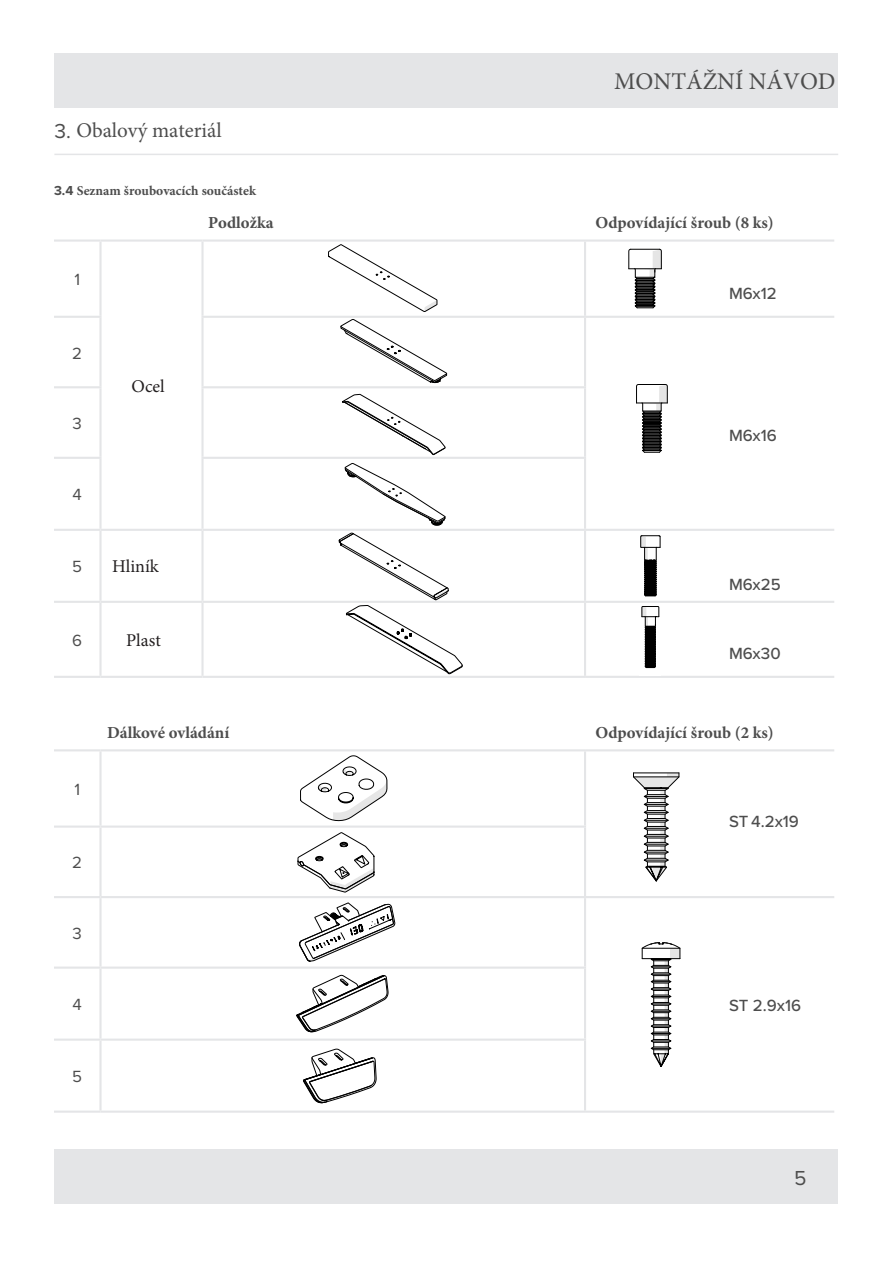
<style>
.page{position:relative;width:893px;height:1263px;background:#fff}
.page>*{position:absolute;margin:0;border:0;box-sizing:border-box;transform-origin:0 0}
.t1{font:24px "Minion Pro";color:#4d4d4d}
.t2{font:21px "Minion Pro";color:#4d4d4d}
.t3{font:21px "Proxima Nova";color:#4d4d4d}
.t4{font:18px "Minion Pro";color:#231f20}
.t5{font:700 16.8px "Minion Pro";color:#4d4d4d}
.t6{font:500 16.8px "Proxima Nova";color:#4d4d4d}
.t7{font:16.8px "Proxima Nova";color:#4d4d4d}
.Paragraph_Style__Sub{font:700 13.5px "Minion Pro";color:#4d4d4d}
.s1{font-family:"Proxima Nova"}
</style>
<div class="page">
<div style="left:54px;top:54px;width:784px;height:54px;background:#e4e5e7"></div>
<div style="left:54px;top:1149px;width:784px;height:54px;background:#e4e5e7"></div>
<hr style="left:54px;top:154px;width:784px;height:1px;background:#e4e5e7">
<hr style="left:54px;top:316px;width:48px;height:2px;background:#e4e5e7">
<hr style="left:54px;top:386px;width:48px;height:2px;background:#e4e5e7">
<hr style="left:201px;top:316px;width:384px;height:2px;background:#e4e5e7">
<hr style="left:585px;top:316px;width:249px;height:2px;background:#e4e5e7">
<hr style="left:201px;top:386px;width:385px;height:2px;background:#e4e5e7">
<hr style="left:54px;top:457px;width:48px;height:2px;background:#e4e5e7">
<hr style="left:201px;top:457px;width:385px;height:2px;background:#e4e5e7">
<hr style="left:54px;top:529px;width:46px;height:2px;background:#e4e5e7">
<hr style="left:100px;top:529px;width:102px;height:2px;background:#e4e5e7">
<hr style="left:202px;top:529px;width:383px;height:2px;background:#e4e5e7">
<hr style="left:585px;top:529px;width:249px;height:2px;background:#e4e5e7">
<hr style="left:54px;top:601px;width:46px;height:2px;background:#e4e5e7">
<hr style="left:100px;top:601px;width:102px;height:2px;background:#e4e5e7">
<hr style="left:202px;top:601px;width:383px;height:2px;background:#e4e5e7">
<hr style="left:585px;top:601px;width:249px;height:2px;background:#e4e5e7">
<hr style="left:54px;top:676px;width:46px;height:2px;background:#e4e5e7">
<hr style="left:100px;top:676px;width:102px;height:2px;background:#e4e5e7">
<hr style="left:202px;top:676px;width:383px;height:2px;background:#e4e5e7">
<hr style="left:585px;top:676px;width:249px;height:2px;background:#e4e5e7">
<hr style="left:54px;top:239px;width:46px;height:3px;background:#e4e5e7">
<hr style="left:100px;top:239px;width:102px;height:3px;background:#e4e5e7">
<hr style="left:202px;top:239px;width:383px;height:3px;background:#e4e5e7">
<hr style="left:585px;top:239px;width:249px;height:3px;background:#e4e5e7">
<hr style="left:99px;top:242px;width:3px;height:74px;background:#e4e5e7">
<hr style="left:201px;top:242px;width:3px;height:74px;background:#e4e5e7">
<hr style="left:99px;top:318px;width:3px;height:68px;background:#e4e5e7">
<hr style="left:201px;top:318px;width:3px;height:68px;background:#e4e5e7">
<hr style="left:99px;top:388px;width:3px;height:69px;background:#e4e5e7">
<hr style="left:201px;top:388px;width:3px;height:69px;background:#e4e5e7">
<hr style="left:99px;top:459px;width:3px;height:70px;background:#e4e5e7">
<hr style="left:201px;top:459px;width:3px;height:70px;background:#e4e5e7">
<hr style="left:99px;top:531px;width:3px;height:70px;background:#e4e5e7">
<hr style="left:201px;top:531px;width:3px;height:70px;background:#e4e5e7">
<hr style="left:99px;top:603px;width:3px;height:73px;background:#e4e5e7">
<hr style="left:201px;top:603px;width:3px;height:73px;background:#e4e5e7">
<hr style="left:584px;top:242px;width:2px;height:74px;background:#e4e5e7">
<hr style="left:584px;top:318px;width:2px;height:68px;background:#e4e5e7">
<hr style="left:584px;top:388px;width:2px;height:69px;background:#e4e5e7">
<hr style="left:584px;top:459px;width:2px;height:70px;background:#e4e5e7">
<hr style="left:584px;top:531px;width:2px;height:70px;background:#e4e5e7">
<hr style="left:584px;top:603px;width:2px;height:73px;background:#e4e5e7">
<svg style="left:328px;top:244px;width:109px;height:68px"></svg>
<svg style="left:629px;top:249px;width:32px;height:59px"></svg>
<svg style="left:341px;top:319px;width:106px;height:64px"></svg>
<svg style="left:636px;top:384px;width:31px;height:69px"></svg>
<svg style="left:342px;top:394px;width:103px;height:61px"></svg>
<svg style="left:345px;top:463px;width:100px;height:62px"></svg>
<svg style="left:641px;top:536px;width:19px;height:60px"></svg>
<svg style="left:339px;top:533px;width:123px;height:141px"></svg>
<svg style="left:642px;top:606px;width:17px;height:62px"></svg>
<hr style="left:54px;top:825px;width:46px;height:3px;background:#e4e5e7">
<hr style="left:54px;top:896px;width:46px;height:2px;background:#e4e5e7">
<hr style="left:100px;top:825px;width:486px;height:3px;background:#e4e5e7">
<hr style="left:100px;top:896px;width:485px;height:2px;background:#e4e5e7">
<hr style="left:585px;top:896px;width:249px;height:2px;background:#e4e5e7">
<hr style="left:54px;top:966px;width:46px;height:3px;background:#e4e5e7">
<hr style="left:100px;top:966px;width:486px;height:3px;background:#e4e5e7">
<hr style="left:54px;top:1038px;width:46px;height:3px;background:#e4e5e7">
<hr style="left:100px;top:1038px;width:486px;height:3px;background:#e4e5e7">
<hr style="left:54px;top:1110px;width:46px;height:3px;background:#e4e5e7">
<hr style="left:100px;top:1110px;width:485px;height:3px;background:#e4e5e7">
<hr style="left:585px;top:1110px;width:249px;height:3px;background:#e4e5e7">
<hr style="left:54px;top:749px;width:46px;height:2px;background:#e4e5e7">
<hr style="left:100px;top:749px;width:485px;height:2px;background:#e4e5e7">
<hr style="left:585px;top:749px;width:249px;height:2px;background:#e4e5e7">
<hr style="left:99px;top:751px;width:3px;height:74px;background:#e4e5e7">
<hr style="left:99px;top:828px;width:3px;height:68px;background:#e4e5e7">
<hr style="left:99px;top:898px;width:3px;height:68px;background:#e4e5e7">
<hr style="left:99px;top:969px;width:3px;height:69px;background:#e4e5e7">
<hr style="left:99px;top:1041px;width:3px;height:69px;background:#e4e5e7">
<hr style="left:584px;top:751px;width:2px;height:74px;background:#e4e5e7">
<hr style="left:584px;top:828px;width:2px;height:68px;background:#e4e5e7">
<hr style="left:584px;top:898px;width:2px;height:68px;background:#e4e5e7">
<hr style="left:584px;top:969px;width:2px;height:69px;background:#e4e5e7">
<hr style="left:584px;top:1041px;width:2px;height:69px;background:#e4e5e7">
<svg style="left:300px;top:756px;width:87px;height:65px"></svg>
<svg style="left:633px;top:773px;width:46px;height:108px"></svg>
<svg style="left:298px;top:832px;width:76px;height:60px"></svg>
<svg style="left:299px;top:903px;width:96px;height:58px"></svg>
<svg style="left:642px;top:942px;width:38px;height:125px"></svg>
<svg style="left:297px;top:974px;width:91px;height:58px"></svg>
<svg style="left:303px;top:1049px;width:73px;height:54px"></svg>
<p class="t2" style="left:54px;top:116px;width:169px"><span class="s1">3.</span> Obalový materiál</p>
<h1 class="t1" style="left:614px;top:66px;width:223px">MONTÁŽNÍ NÁVOD</h1>
<p class="Paragraph_Style__Sub" style="left:54px;top:182px;width:203px"><span class="s1">3.4</span> Seznam šroubovacích součástek</p>
<p class="t5" style="left:208px;top:211px;width:67px">Podložka</p>
<p class="t5" style="left:595px;top:211px;width:180px">Odpovídající šroub (8 ks)</p>
<p class="t7" style="left:74px;top:267px;width:7px">1</p>
<p class="t7" style="left:72px;top:341px;width:11px">2</p>
<p class="t7" style="left:73px;top:411px;width:11px">3</p>
<p class="t7" style="left:73px;top:482px;width:11px">4</p>
<p class="t4" style="left:132px;top:374px;width:35px">Ocel</p>
<p class="t7" style="left:72px;top:554px;width:11px">5</p>
<p class="t4" style="left:112px;top:554px;width:48px">Hliník</p>
<p class="t7" style="left:72px;top:628px;width:11px">6</p>
<p class="t4" style="left:126px;top:628px;width:36px">Plast</p>
<p class="t6" style="left:729px;top:280px;width:49px">M6x12</p>
<p class="t6" style="left:729px;top:423px;width:49px">M6x16</p>
<p class="t6" style="left:729px;top:571px;width:53px">M6x25</p>
<p class="t6" style="left:729px;top:640px;width:53px">M6x30</p>
<p class="t7" style="left:74px;top:777px;width:7px">1</p>
<p class="t7" style="left:72px;top:850px;width:11px">2</p>
<p class="t7" style="left:73px;top:921px;width:11px">3</p>
<p class="t7" style="left:73px;top:992px;width:11px">4</p>
<p class="t7" style="left:72px;top:1064px;width:11px">5</p>
<p class="t5" style="left:107px;top:721px;width:124px">Dálkové ovládání</p>
<p class="t5" style="left:595px;top:721px;width:180px">Odpovídající šroub (2 ks)</p>
<p class="t6" style="left:729px;top:808px;width:71px">ST 4.2x19</p>
<p class="t6" style="left:729px;top:993px;width:73px">ST 2.9x16</p>
<p class="t3" style="left:794px;top:1162px;width:14px">5</p>
</div>
